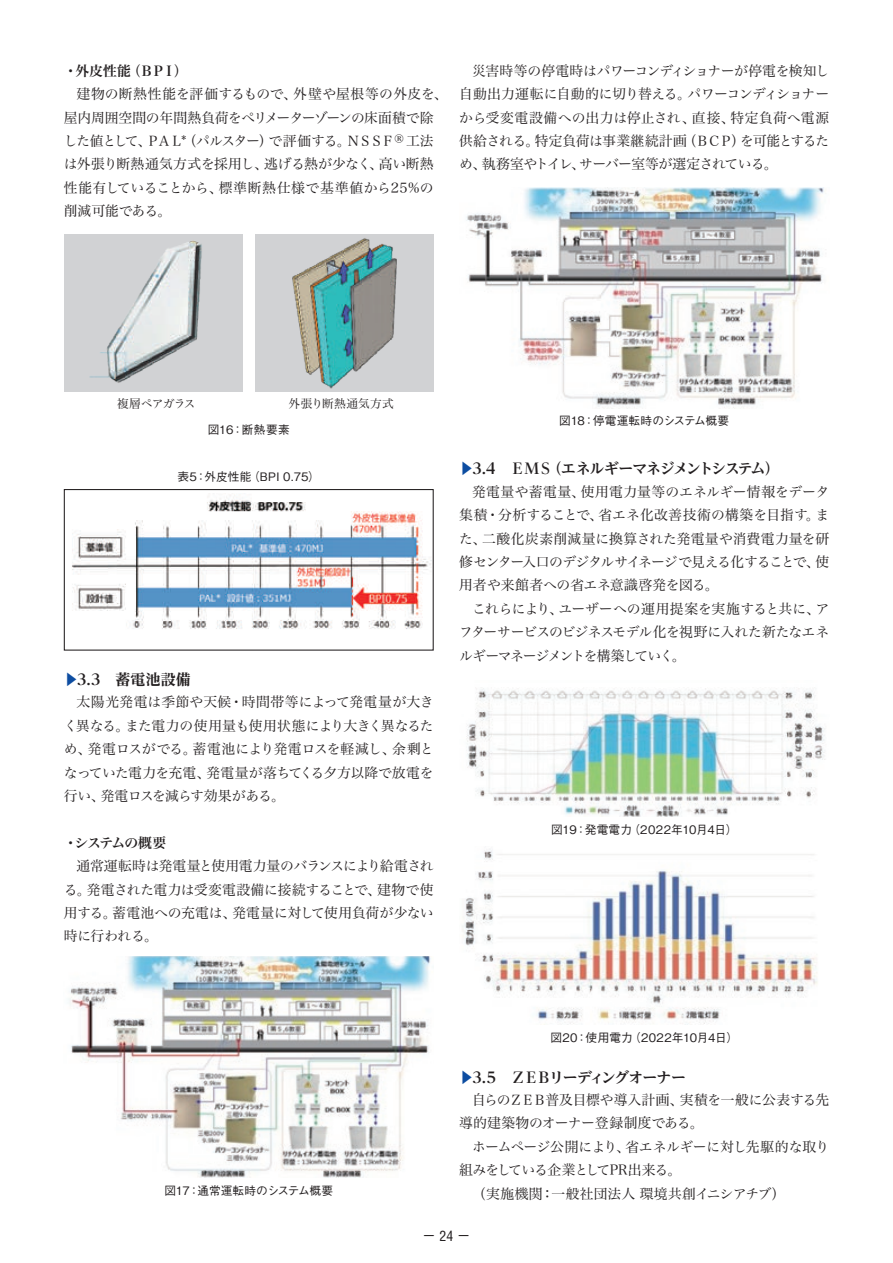
<style>
.page{position:relative;width:893px;height:1263px;background:#fff}
.page>*{position:absolute;margin:0;border:0;box-sizing:border-box;transform-origin:0 0}
.t1{font:700 expanded 14.85px "Reim Pro";letter-spacing:-.075em;color:#231f20}
.t2{font:700 expanded 14.85px "Reim Pro";letter-spacing:-.1em;color:#231f20}
.t3{font:13.8px/23.4px "Hira Min Pro W3";letter-spacing:-.03em;color:#231f20;text-align:justify}
.t4{font:13.8px "Hira Min Pro W3";letter-spacing:.005em;color:#231f20}
.t5{font:13.8px "Hira Min Pro W6";letter-spacing:-.065em;color:#231f20}
.t6{font:13.8px "Shin Go Pro";color:#231f20}
.t7{font:500 11.7px "Gothic BBB Pro";color:#231f20}
.t8{font:500 11.7px "Gothic BBB Pro";letter-spacing:-.02em;color:#231f20}
.t9{font:11.7px "Hira Min Pro W3";letter-spacing:.02em;color:#231f20}
.t10{font:11.7px "Hira Min Pro W3";letter-spacing:-.05em;color:#231f20}
.s1{color:#0d4da1}
.s2{font-family:"Helvetica LT Std";font-stretch:condensed}
</style>
<div class="page">
<img style="left:68px;top:957px;width:363px;height:221px">
<img style="left:466px;top:187px;width:358px;height:221px">
<img style="left:466px;top:688px;width:359px;height:128px">
<img style="left:462px;top:849px;width:356px;height:175px">
<img style="left:72px;top:494px;width:360px;height:135px">
<div style="left:64px;top:489px;width:370px;height:162px;border:1px solid #231f20"></div>
<div style="left:64px;top:234px;width:178px;height:157px;background:#d1d2d4"></div>
<img style="left:89px;top:241px;width:113px;height:142px">
<div style="left:255px;top:234px;width:179px;height:157px;background:#d1d2d4"></div>
<img style="left:292px;top:238px;width:105px;height:151px">
<p class="t5" style="left:64px;top:59px;width:125px">・外皮性能（ＢＰＩ）</p>
<p class="t3" style="left:64px;top:81px;width:385px;text-align:left;text-indent:13px">建物の断熱性能を評価するもので、外壁や屋根等の外皮を、屋内周囲空間の年間熱負荷をぺリメーターゾーンの床面積で除した値として、ＰＡＬ*（パルスター）で評価する。ＮＳＳＦ®工法は外張り断熱通気方式を採用し、逃げる熱が少なく、高い断熱性能有していることから、標準断熱仕様で基準値から25%の削減可能である。</p>
<p class="t3" style="left:459px;top:58px;width:371px;text-indent:13px">災害時等の停電時はパワーコンディショナーが停電を検知し自動出力運転に自動的に切り替える。パワーコンディショナーから受変電設備への出力は停止され、直接、特定負荷へ電源供給される。特定負荷は事業継続計画（ＢＣＰ）を可能とするため、執務室やトイレ、サーバー室等が選定されている。</p>
<p class="t10" style="left:117px;top:394px;width:80px">複層ペアガラス</p>
<p class="t9" style="left:288px;top:394px;width:107px">外張り断熱通気方式</p>
<p class="t7" style="left:208px;top:420px;width:83px">図16：断熱要素</p>
<p class="t7" style="left:178px;top:467px;width:144px">表5：外皮性能（BPI 0.75）</p>
<p class="t1" style="left:64px;top:667px;width:129px"><span class="s1">▶</span>3.3　蓄電池設備</p>
<p class="t3" style="left:64px;top:689px;width:371px;text-indent:13px">太陽光発電は季節や天候・時間帯等によって発電量が大きく異なる。また電力の使用量も使用状態により大きく異なるため、発電ロスがでる。蓄電池により発電ロスを軽減し、余剰となっていた電力を充電、発電量が落ちてくる夕方以降で放電を行い、発電ロスを減らす効果がある。</p>
<p class="t5" style="left:64px;top:830px;width:104px">・システムの概要</p>
<p class="t3" style="left:64px;top:853px;width:371px;text-indent:13px">通常運転時は発電量と使用電力量のバランスにより給電される。発電された電力は受変電設備に接続することで、建物で使用する。蓄電池への充電は、発電量に対して使用負荷が少ない時に行われる。</p>
<p class="t8" style="left:559px;top:412px;width:171px">図18：停電運転時のシステム概要</p>
<p class="t1" style="left:459px;top:457px;width:322px"><span class="s1">▶</span>3.4　ＥＭＳ（エネルギーマネジメントシステム）</p>
<p class="t3" style="left:459px;top:479px;width:371px;text-indent:13px">発電量や蓄電量、使用電力量等のエネルギー情報をデータ集積・分析することで、省エネ化改善技術の構築を目指す。また、二酸化炭素削減量に換算された発電量や消費電力量を研修センター入口のデジタルサイネージで見える化することで、使用者や来館者への省エネ意識啓発を図る。</p>
<p class="t3" style="left:459px;top:596px;width:371px;text-indent:13px">これらにより、ユーザーへの運用提案を実施すると共に、アフターサービスのビジネスモデル化を視野に入れた新たなエネルギーマネージメントを構築していく。</p>
<p class="t7" style="left:551px;top:820px;width:188px">図19：発電電力（2022年10月4日）</p>
<p class="t7" style="left:550px;top:1028px;width:189px">図20：使用電力（2022年10月4日）</p>
<p class="t2" style="left:459px;top:1065px;width:228px"><span class="s1">▶</span>3.5　ＺＥＢリーディングオーナー</p>
<p class="t3" style="left:459px;top:1087px;width:371px;text-indent:13px">自らのＺＥＢ普及目標や導入計画、実積を一般に公表する先導的建築物のオーナー登録制度である。</p>
<p class="t3" style="left:459px;top:1134px;width:371px;text-indent:13px">ホームページ公開により、省エネルギーに対し先駆的な取り組みをしている企業としてPR出来る。</p>
<p class="t8" style="left:164px;top:1181px;width:170px">図17：通常運転時のシステム概要</p>
<p class="t4" style="left:472px;top:1181px;width:315px">（実施機関：一般社団法人 環境共創イニシアチブ）</p>
<p class="t6" style="left:422px;top:1224px;width:50px">−<span class="s2">24</span>−</p>
</div>
